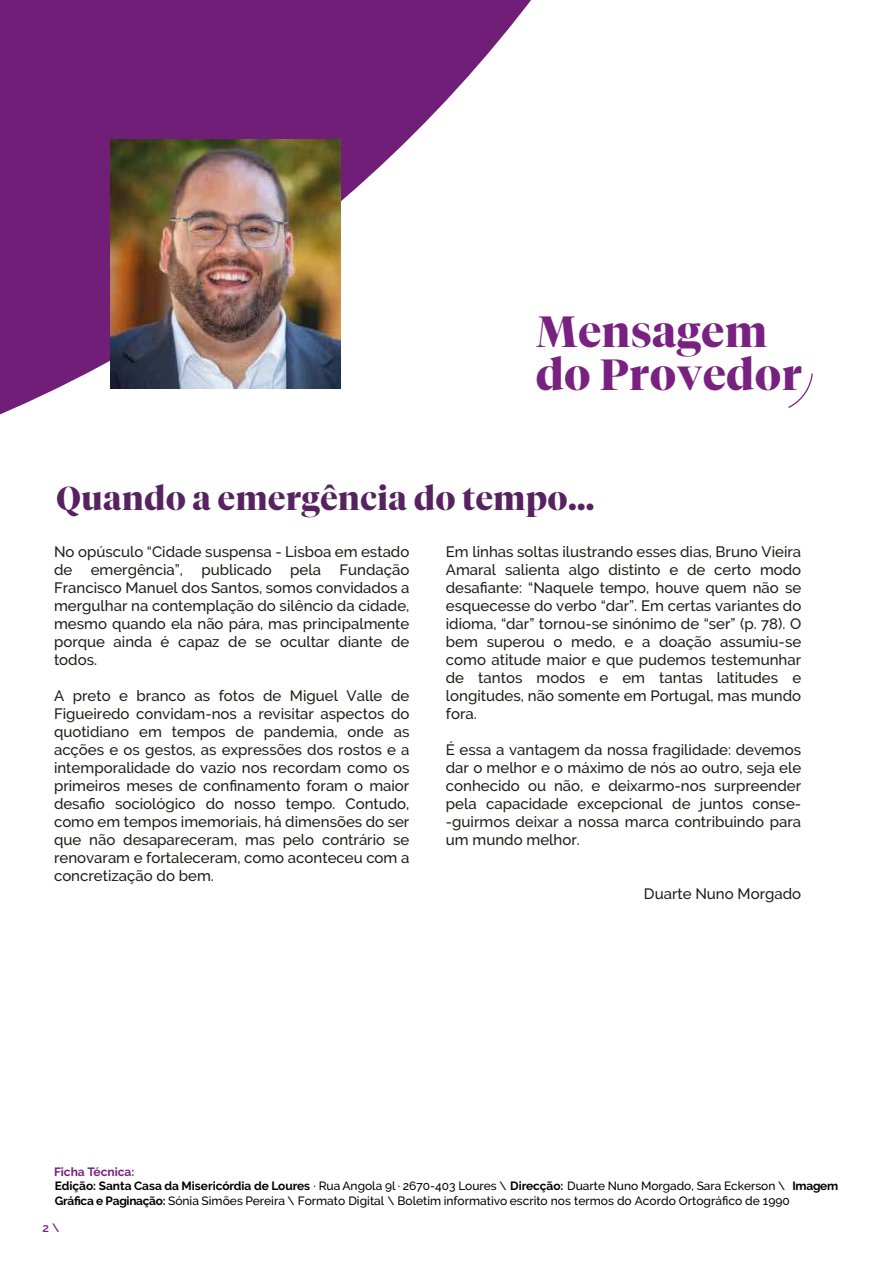
<style>
.page{position:relative;width:893px;height:1263px;background:#fff}
.page>*{position:absolute;margin:0;border:0;box-sizing:border-box;transform-origin:0 0}
.t1{font:700 43.5px/43.5px "Tiempos Fine";letter-spacing:.02em;color:#792180}
.t2{font:700 33px "Tiempos Fine";letter-spacing:.02em;color:#56225f}
.t3{font:500 15px/18px "Raleway";color:#1d1d1b;text-align:justify}
.t4{font:500 12px "Raleway";color:#000}
.t5{font:700 12px "Raleway";color:#792180}
.t6{font:600 12px "Raleway";color:#7a2181}
.t7{font:500 11.85px "Raleway";color:#000}
.s1{font-weight:700}
.s2{font-weight:700;font-size:11.85px}
</style>
<div class="page">
<svg style="left:788px;top:373px;width:25px;height:35px"></svg>
<svg style="left:0;top:0;width:531px;height:415px;fill:#701e77"></svg>
<img style="left:111px;top:139px;width:229px;height:249px">
<h1 class="t1" style="left:536px;top:309px;width:267px">Mensagem do Provedor</h1>
<h2 class="t2" style="left:56px;top:479px;width:540px">Quando a emergência do tempo…</h2>
<p class="t3" style="left:54px;top:543px;width:357px">No opúsculo “Cidade suspensa - Lisboa em estado de emergência”, publicado pela Fundação Francisco Manuel dos Santos, somos convidados a mergulhar na contemplação do silêncio da cidade, mesmo quando ela não pára, mas principalmente porque ainda é capaz de se ocultar diante de todos.</p>
<p class="t3" style="left:54px;top:687px;width:357px">A preto e branco as fotos de Miguel Valle de Figueiredo convidam-nos a revisitar aspectos do quotidiano em tempos de pandemia, onde as acções e os gestos, as expressões dos rostos e a intemporalidade do vazio nos recordam como os primeiros meses de confinamento foram o maior desafio sociológico do nosso tempo. Contudo, como em tempos imemoriais, há dimensões do ser que não desapareceram, mas pelo contrário se renovaram e fortaleceram, como aconteceu com a concretização do bem.</p>
<p class="t3" style="left:446px;top:543px;width:357px">Em linhas soltas ilustrando esses dias, Bruno Vieira Amaral salienta algo distinto e de certo modo desafiante: “Naquele tempo, houve quem não se esquecesse do verbo “dar”. Em certas variantes do idioma, “dar” tornou-se sinónimo de “ser” (p. 78). O bem superou o medo, e a doação assumiu-se como atitude maior e que pudemos testemunhar de tantos modos e em tantas latitudes e longitudes, não somente em Portugal, mas mundo fora.</p>
<p class="t3" style="left:446px;top:741px;width:357px">É essa a vantagem da nossa fragilidade: devemos dar o melhor e o máximo de nós ao outro, seja ele conhecido ou não, e deixarmo-nos surpreender pela capacidade excepcional de juntos conse--guirmos deixar a nossa marca contribuindo para um mundo melhor.</p>
<p class="t3" style="left:644px;top:885px;width:159px">Duarte Nuno Morgado</p>
<p class="t5" style="left:54px;top:1165px;width:82px">Ficha Técnica:</p>
<p class="t7" style="left:55px;top:1179px;width:785px"><span class="s1">Edição: Santa Casa da Misericórdia de Loures</span> · Rua Angola 9l · 2670-403 Loures \ <span class="s1">Direcção:</span> Duarte Nuno Morgado, Sara Eckerson \ <span class="s1">Imagem</span></p>
<p class="t4" style="left:55px;top:1194px;width:736px"><span class="s2">Gráfica e Paginação:</span> Sónia Simões Pereira \ Formato Digital \ Boletim informativo escrito nos termos do Acordo Ortográfico de 1990</p>
<p class="t6" style="left:43px;top:1220px;width:18px">2 \</p>
</div>
